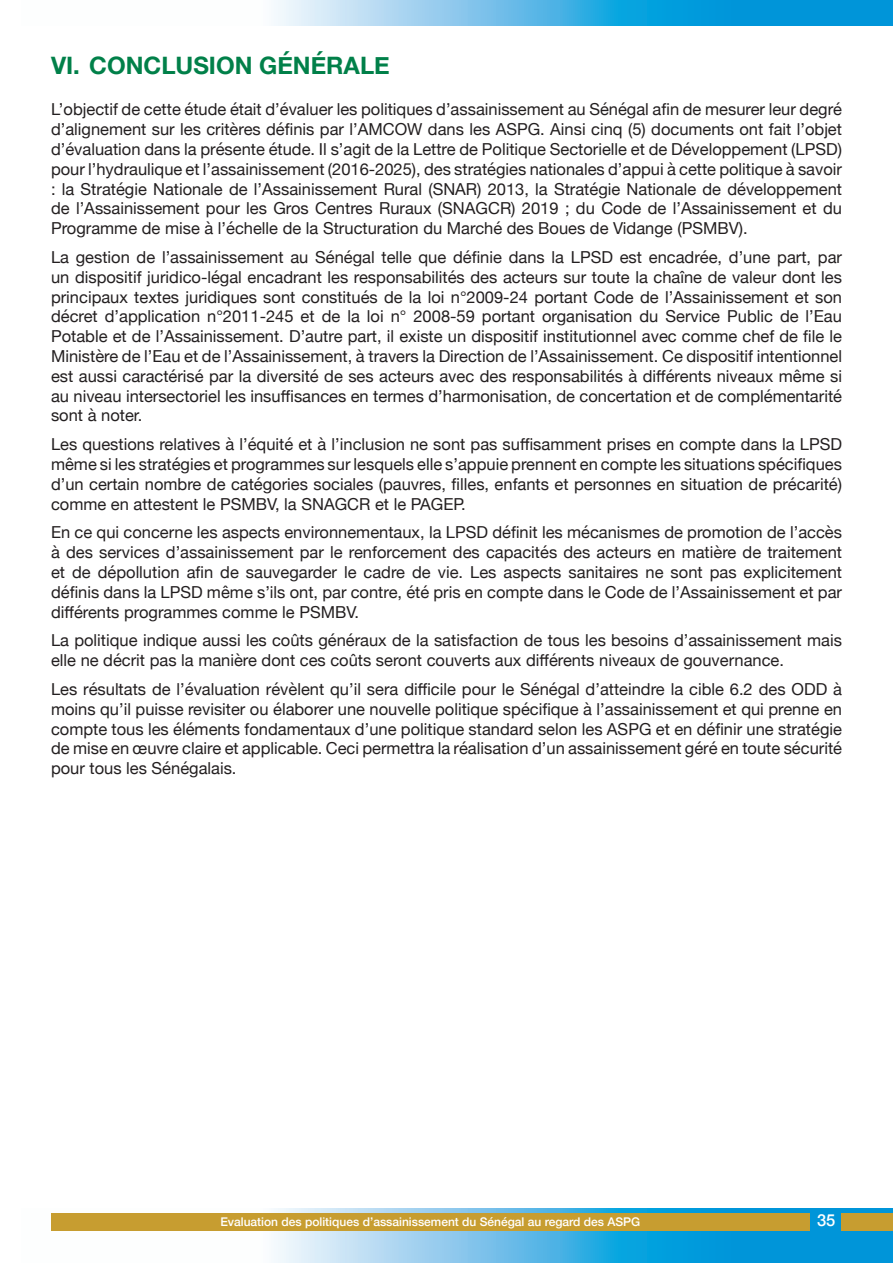
<style>
.page{position:relative;width:893px;height:1263px;background:#fff}
.page>*{position:absolute;margin:0;border:0;box-sizing:border-box;transform-origin:0 0}
.t1{font:700 24px "Helvetica Neue";color:#018049}
.t2{font:16.5px/19.8px "Helvetica Neue";color:#231f20;text-align:justify}
.t3{font:500 16.5px "Helvetica Neue";color:#fff}
.t4{font:500 12px "Helvetica Neue";color:#fff}
</style>
<div class="page">
<svg style="left:51px;top:1209px;width:842px;height:54px"></svg>
<svg style="left:274px;top:0;width:619px;height:26px;background:#4eb5e5"></svg>
<div style="left:841px;top:1214px;width:52px;height:17px;background:#c79d30"></div>
<div style="left:51px;top:1214px;width:759px;height:17px;background:#c79d30"></div>
<h1 class="t1" style="left:51px;top:51px;width:340px">VI. CONCLUSION GÉNÉRALE</h1>
<p class="t2" style="left:51px;top:99px;width:792px">L’objectif de cette étude était d’évaluer les politiques d’assainissement au Sénégal afin de mesurer leur degré d’alignement sur les critères définis par l’AMCOW dans les ASPG. Ainsi cinq (5) documents ont fait l’objet d’évaluation dans la présente étude. Il s’agit de la Lettre de Politique Sectorielle et de Développement (LPSD) pour l’hydraulique et l’assainissement (2016-2025), des stratégies nationales d’appui à cette politique à savoir : la Stratégie Nationale de l’Assainissement Rural (SNAR) 2013, la Stratégie Nationale de développement de l’Assainissement pour les Gros Centres Ruraux (SNAGCR) 2019 ; du Code de l’Assainissement et du Programme de mise à l’échelle de la Structuration du Marché des Boues de Vidange (PSMBV).</p>
<p class="t2" style="left:51px;top:247px;width:792px">La gestion de l’assainissement au Sénégal telle que définie dans la LPSD est encadrée, d’une part, par un dispositif juridico-légal encadrant les responsabilités des acteurs sur toute la chaîne de valeur dont les principaux textes juridiques sont constitués de la loi n°2009-24 portant Code de l’Assainissement et son décret d’application n°2011-245 et de la loi n° 2008-59 portant organisation du Service Public de l’Eau Potable et de l’Assainissement. D’autre part, il existe un dispositif institutionnel avec comme chef de file le Ministère de l’Eau et de l’Assainissement, à travers la Direction de l’Assainissement. Ce dispositif intentionnel est aussi caractérisé par la diversité de ses acteurs avec des responsabilités à différents niveaux même si au niveau intersectoriel les insuffisances en termes d’harmonisation, de concertation et de complémentarité sont à noter.</p>
<p class="t2" style="left:51px;top:434px;width:792px">Les questions relatives à l’équité et à l’inclusion ne sont pas suffisamment prises en compte dans la LPSD même si les stratégies et programmes sur lesquels elle s’appuie prennent en compte les situations spécifiques d’un certain nombre de catégories sociales (pauvres, filles, enfants et personnes en situation de précarité) comme en attestent le PSMBV, la SNAGCR et le PAGEP.</p>
<p class="t2" style="left:51px;top:522px;width:792px">En ce qui concerne les aspects environnementaux, la LPSD définit les mécanismes de promotion de l’accès à des services d’assainissement par le renforcement des capacités des acteurs en matière de traitement et de dépollution afin de sauvegarder le cadre de vie. Les aspects sanitaires ne sont pas explicitement définis dans la LPSD même s’ils ont, par contre, été pris en compte dans le Code de l’Assainissement et par différents programmes comme le PSMBV.</p>
<p class="t2" style="left:51px;top:630px;width:792px">La politique indique aussi les coûts généraux de la satisfaction de tous les besoins d’assainissement mais elle ne décrit pas la manière dont ces coûts seront couverts aux différents niveaux de gouvernance.</p>
<p class="t2" style="left:51px;top:679px;width:792px">Les résultats de l’évaluation révèlent qu’il sera difficile pour le Sénégal d’atteindre la cible 6.2 des ODD à moins qu’il puisse revisiter ou élaborer une nouvelle politique spécifique à l’assainissement et qui prenne en compte tous les éléments fondamentaux d’une politique standard selon les ASPG et en définir une stratégie de mise en œuvre claire et applicable. Ceci permettra la réalisation d’un assainissement géré en toute sécurité pour tous les Sénégalais.</p>
<p class="t4" style="left:220px;top:1214px;width:421px">Evaluation des politiques d’assainissement du Sénégal au regard des ASPG</p>
<p class="t3" style="left:817px;top:1210px;width:20px">35</p>
</div>
